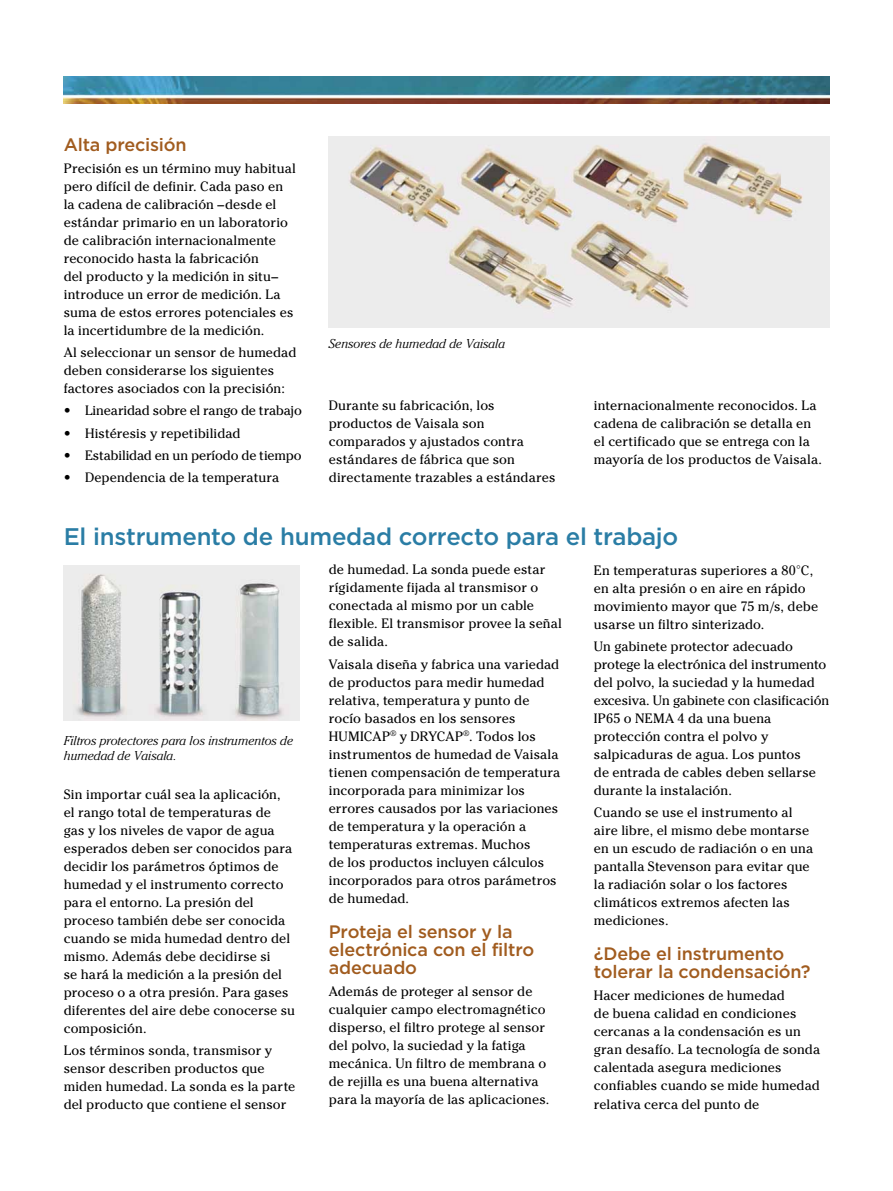
<style>
.page{position:relative;width:893px;height:1191px;background:#fff}
.page>*{position:absolute;margin:0;border:0;box-sizing:border-box;transform-origin:0 0}
.t1{font:500 24px "Gotham";letter-spacing:-.01em;color:#2a7da5}
.t2{font:500 18px/18px "Gotham";letter-spacing:-.01em;color:#a15c1f}
.t3{font:13.5px/18px "Cheltenham Std";letter-spacing:.005em;color:#000}
.t4{font:13.5px "Cheltenham Std";letter-spacing:-.02em;color:#000}
.t5{font:13.5px "Cheltenham Std";letter-spacing:-.015em;color:#000}
.t6{font:italic 300 12.75px/15px "Cheltenham Std";color:#000}
</style>
<div class="page">
<img style="left:64px;top:77px;width:765px;height:27px">
<img style="left:329px;top:136px;width:500px;height:191px">
<img style="left:64px;top:565px;width:235px;height:155px">
<h2 class="t2" style="left:64px;top:135px;width:124px">Alta precisión</h2>
<p class="t3" style="left:64px;top:159px;width:234px">Precisión es un término muy habitual pero difícil de definir. Cada paso en la cadena de calibración –desde el estándar primario en un laboratorio de calibración internacionalmente reconocido hasta la fabricación<br>del producto y la medición in situ– introduce un error de medición. La suma de estos errores potenciales es la incertidumbre de la medición.</p>
<p class="t3" style="left:64px;top:343px;width:234px">Al seleccionar un sensor de humedad deben considerarse los siguientes factores asociados con la precisión:</p>
<p class="t4" style="left:64px;top:403px;width:240px">• Linearidad sobre el rango de trabajo</p>
<p class="t3" style="left:64px;top:424px;width:178px">• Histéresis y repetibilidad</p>
<p class="t5" style="left:64px;top:447px;width:239px">• Estabilidad en un período de tiempo</p>
<p class="t3" style="left:64px;top:468px;width:217px">• Dependencia de la temperatura</p>
<p class="t6" style="left:329px;top:336px;width:178px">Sensores de humedad de Vaisala</p>
<p class="t3" style="left:329px;top:396px;width:228px">Durante su fabricación, los productos de Vaisala son comparados y ajustados contra estándares de fábrica que son directamente trazables a estándares</p>
<p class="t3" style="left:594px;top:396px;width:229px">internacionalmente reconocidos. La cadena de calibración se detalla en el certificado que se entrega con la mayoría de los productos de Vaisala.</p>
<h1 class="t1" style="left:64px;top:521px;width:616px">El instrumento de humedad correcto para el trabajo</h1>
<p class="t6" style="left:64px;top:733px;width:231px">Filtros protectores para los instrumentos de humedad de Vaisala.</p>
<p class="t3" style="left:64px;top:785px;width:233px">Sin importar cuál sea la aplicación,<br>el rango total de temperaturas de gas y los niveles de vapor de agua esperados deben ser conocidos para decidir los parámetros óptimos de humedad y el instrumento correcto para el entorno. La presión del proceso también debe ser conocida cuando se mida humedad dentro del mismo. Además debe decidirse si<br>se hará la medición a la presión del proceso o a otra presión. Para gases diferentes del aire debe conocerse su composición.</p>
<p class="t3" style="left:64px;top:1041px;width:233px">Los términos sonda, transmisor y sensor describen productos que miden humedad. La sonda es la parte del producto que contiene el sensor</p>
<p class="t3" style="left:329px;top:561px;width:235px">de humedad. La sonda puede estar rígidamente fijada al transmisor o conectada al mismo por un cable flexible. El transmisor provee la señal de salida.</p>
<p class="t3" style="left:329px;top:655px;width:233px">Vaisala diseña y fabrica una variedad de productos para medir humedad relativa, temperatura y punto de rocío basados en los sensores<br>HUMICAP<sup>®</sup> y DRYCAP<sup>®</sup>. Todos los instrumentos de humedad de Vaisala tienen compensación de temperatura incorporada para minimizar los errores causados por las variaciones de temperatura y la operación a temperaturas extremas. Muchos<br>de los productos incluyen cálculos incorporados para otros parámetros de humedad.</p>
<h2 class="t2" style="left:329px;top:922px;width:207px">Proteja el sensor y la electrónica con el filtro adecuado</h2>
<p class="t3" style="left:329px;top:982px;width:222px">Además de proteger al sensor de cualquier campo electromagnético disperso, el filtro protege al sensor del polvo, la suciedad y la fatiga mecánica. Un filtro de membrana o de rejilla es una buena alternativa para la mayoría de las aplicaciones.</p>
<p class="t3" style="left:594px;top:561px;width:226px">En temperaturas superiores a 80°C, en alta presión o en aire en rápido movimiento mayor que 75 m/s, debe usarse un filtro sinterizado.</p>
<p class="t3" style="left:594px;top:637px;width:237px">Un gabinete protector adecuado protege la electrónica del instrumento del polvo, la suciedad y la humedad excesiva. Un gabinete con clasificación<br>IP65 o NEMA 4 da una buena protección contra el polvo y salpicaduras de agua. Los puntos<br>de entrada de cables deben sellarse durante la instalación.</p>
<p class="t3" style="left:594px;top:803px;width:221px">Cuando se use el instrumento al aire libre, el mismo debe montarse en un escudo de radiación o en una pantalla Stevenson para evitar que la radiación solar o los factores climáticos extremos afecten las mediciones.</p>
<h2 class="t2" style="left:594px;top:944px;width:218px">¿Debe el instrumento tolerar la condensación?</h2>
<p class="t3" style="left:594px;top:987px;width:228px">Hacer mediciones de humedad<br>de buena calidad en condiciones cercanas a la condensación es un gran desafío. La tecnología de sonda calentada asegura mediciones confiables cuando se mide humedad relativa cerca del punto de</p>
</div>
